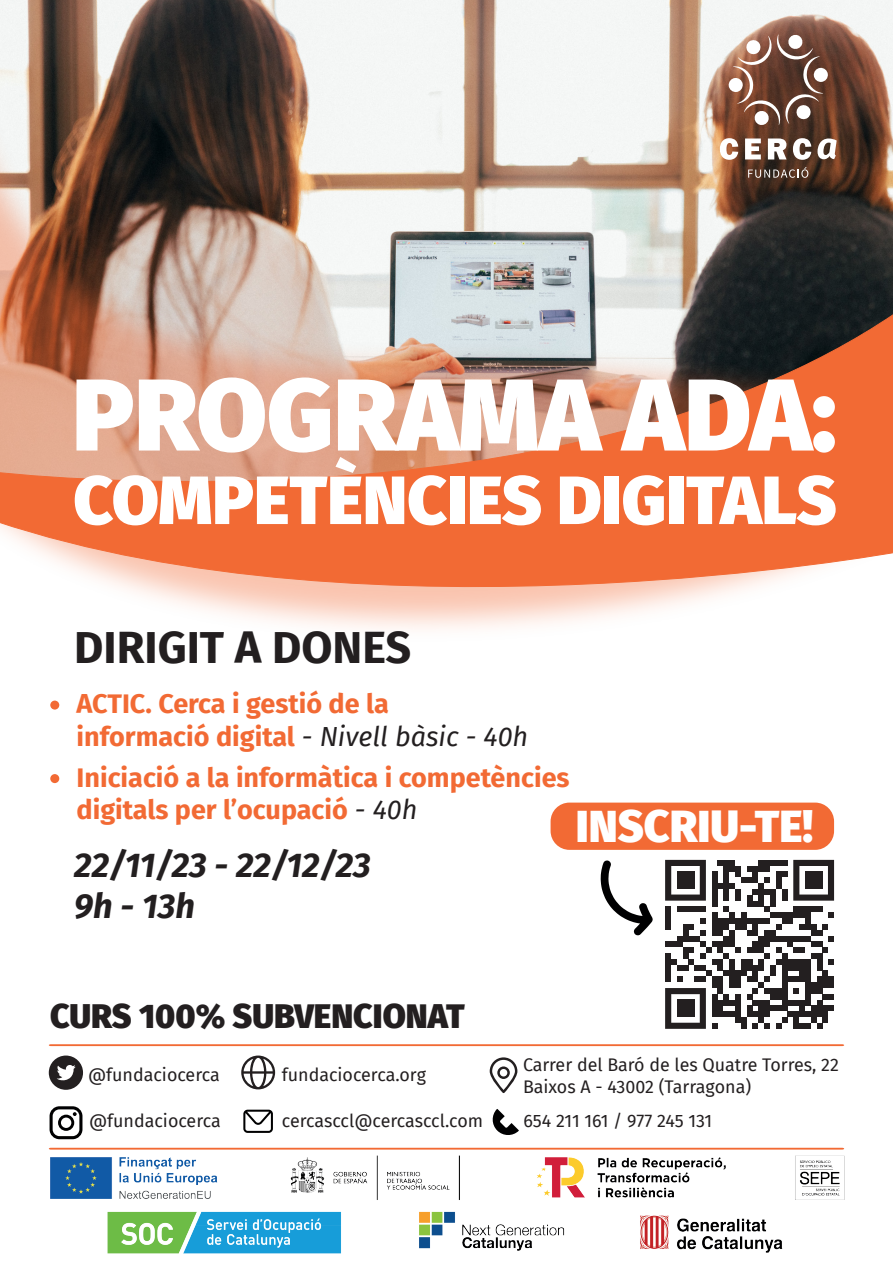
<style>
.page{position:relative;width:893px;height:1263px;background:#fff}
.page>*{position:absolute;margin:0;border:0;box-sizing:border-box;transform-origin:0 0}
.t1{font:900 102px "Fira Sans";color:#fff}
.t2{font:900 68.25px "Fira Sans";color:#fff}
.t3{font:700 45px "Fira Sans";color:#231f20}
.t4{font:900 44.4px "Fira Sans";color:#fff}
.t5{font:italic 700 34.5px/41.4px "Fira Sans";color:#231f20}
.t6{font:900 33.6px "Fira Sans";color:#231f20}
.t7{font:700 27px/32.4px "Fira Sans";color:#f26a34}
.t8{font:17.85px/22px "Fira Sans";color:#231f20}
.s1{font-size:105px}
.s2{font-weight:400;font-style:italic;color:#231f20}
</style>
<div class="page">
<img style="left:0;top:0;width:892px;height:22px">
<img style="left:0;top:22px;width:893px;height:290px">
<svg style="left:0;top:312px;width:893px;height:317px;background:#df9475"></svg>
<svg style="left:48px;top:1044px;width:797px;height:2px;background:#f37c4e"></svg>
<svg style="left:48px;top:1148px;width:797px;height:1px"></svg>
<svg style="left:748px;top:167px;width:60px;height:11px"></svg>
<svg style="left:817px;top:138px;width:20px;height:21px"></svg>
<svg style="left:720px;top:138px;width:18px;height:22px"></svg>
<svg style="left:745px;top:138px;width:16px;height:21px"></svg>
<svg style="left:768px;top:138px;width:18px;height:21px"></svg>
<svg style="left:793px;top:138px;width:18px;height:22px"></svg>
<div style="left:813px;top:68px;width:15px;height:14px;background:#fff;border-radius:50%"></div>
<svg style="left:728px;top:34px;width:95px;height:92px"></svg>
<div style="left:50px;top:701px;width:9px;height:9px;background:#f26a34;border-radius:4px"></div>
<div style="left:50px;top:774px;width:9px;height:9px;background:#f26a34;border-radius:4px"></div>
<svg style="left:490px;top:1057px;width:27px;height:36px"></svg>
<svg style="left:241px;top:1055px;width:34px;height:34px"></svg>
<svg style="left:49px;top:1055px;width:34px;height:35px"></svg>
<svg style="left:50px;top:1106px;width:32px;height:33px"></svg>
<svg style="left:492px;top:1109px;width:27px;height:26px"></svg>
<svg style="left:243px;top:1110px;width:30px;height:23px"></svg>
<img style="left:290px;top:1155px;width:170px;height:45px">
<img style="left:50px;top:1157px;width:168px;height:42px">
<img style="left:795px;top:1155px;width:49px;height:45px">
<img style="left:537px;top:1157px;width:189px;height:41px">
<img style="left:640px;top:1215px;width:143px;height:38px">
<img style="left:107px;top:1211px;width:234px;height:42px">
<img style="left:419px;top:1211px;width:146px;height:40px">
<div style="left:551px;top:802px;width:283px;height:48px;background:#f26a34;border-radius:19px"></div>
<svg style="left:601px;top:860px;width:52px;height:76px"></svg>
<svg style="left:665px;top:860px;width:169px;height:169px"></svg>
<div style="left:677px;top:871px;width:17px;height:18px;background:#231f20"></div>
<div style="left:805px;top:871px;width:17px;height:18px;background:#231f20"></div>
<div style="left:677px;top:1000px;width:17px;height:17px;background:#231f20"></div>
<h1 class="t1" style="left:72px;top:323px;width:766px">PROGRAMA ADA<span class="s1">:</span></h1>
<h2 class="t2" style="left:73px;top:439px;width:765px">COMPETÈNCIES DIGITALS</h2>
<h3 class="t3" style="left:74px;top:609px;width:339px">DIRIGIT A DONES</h3>
<h3 class="t7" style="left:77px;top:686px;width:453px">ACTIC. Cerca i gestió de la informació digital <span class="s2">- Nivell bàsic - 40h</span></h3>
<h3 class="t7" style="left:77px;top:759px;width:494px">Iniciació a la informàtica i competències digitals per l’ocupació <span class="s2">- 40h</span></h3>
<h3 class="t5" style="left:74px;top:842px;width:298px">22/11/23 - 22/12/23<br>9h - 13h</h3>
<h3 class="t4" style="left:576px;top:787px;width:239px">INSCRIU-TE!</h3>
<h3 class="t6" style="left:50px;top:986px;width:416px">CURS 100% SUBVENCIONAT</h3>
<p class="t8" style="left:523px;top:1053px;width:317px">Carrer del Baró de les Quatre Torres, 22<br>Baixos A - 43002 (Tarragona)</p>
<p class="t8" style="left:88px;top:1063px;width:133px">@fundaciocerca</p>
<p class="t8" style="left:282px;top:1063px;width:146px">fundaciocerca.org</p>
<p class="t8" style="left:89px;top:1109px;width:133px">@fundaciocerca</p>
<p class="t8" style="left:282px;top:1110px;width:203px">cercasccl@cercasccl.com</p>
<p class="t8" style="left:524px;top:1109px;width:190px">654 211 161 / 977 245 131</p>
</div>
